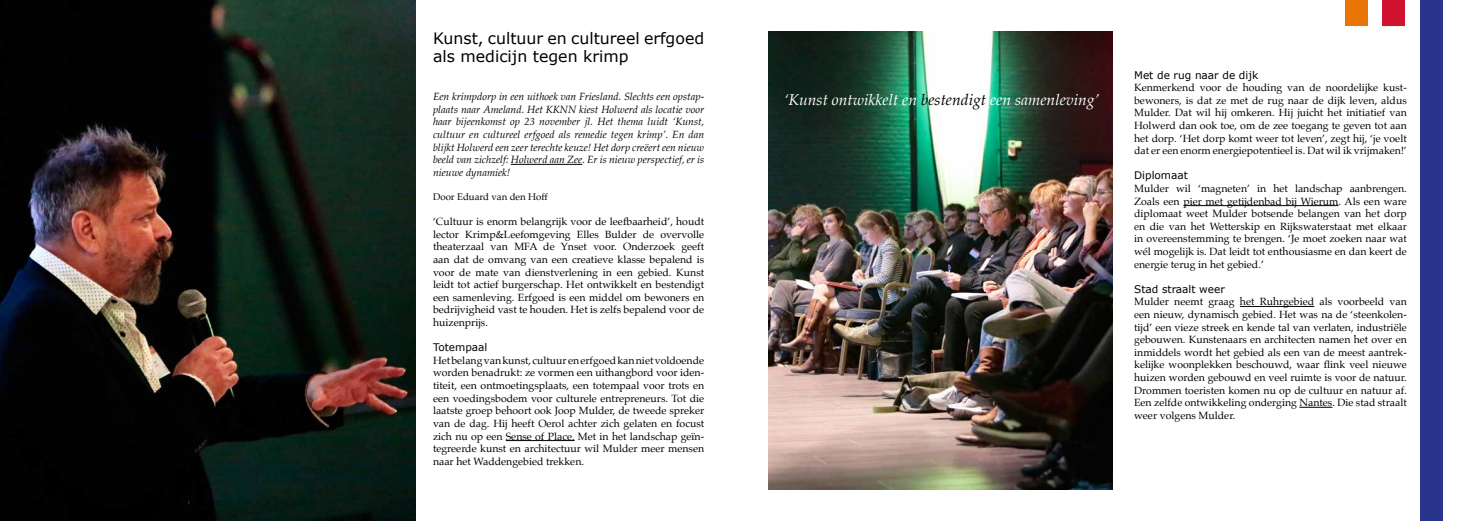
<style>
.page{position:relative;width:1474px;height:521px;background:#fff}
.page>*{position:absolute;margin:0;border:0;box-sizing:border-box;transform-origin:0 0}
.t1{font:15.75px/18.9px "Verdana";color:#000}
.t2{font:italic 15.75px "Palatino";color:#fff}
.t3{font:10.5px/12.6px "Palatino";color:#000;text-align:justify}
.t4{font:italic 10.5px/12.6px "Palatino";color:#000;text-align:justify}
.t5{font:10.5px "Verdana";color:#000}
.t6{font:9.62px "Palatino";color:#000}
.s1{color:#000}
</style>
<div class="page">
<div style="left:1419px;top:0;width:23px;height:521px;background:#28348b"></div>
<div style="left:1382px;top:0;width:22px;height:521px;background:#cf122d"></div>
<div style="left:1345px;top:0;width:22px;height:521px;background:#ea7405"></div>
<img style="left:0;top:0;width:415px;height:521px">
<hr style="left:511px;top:164px;width:71px;height:1px;background:#000">
<hr style="left:506px;top:440px;width:68px;height:1px;background:#000">
<svg style="left:1183px;top:26px;width:222px;height:495px"></svg>
<img style="left:768px;top:32px;width:344px;height:457px">
<h1 class="t1" style="left:433px;top:29px;width:273px">Kunst, cultuur en cultureel erfgoed als medicijn tegen krimp</h1>
<p class="t4" style="left:433px;top:90px;width:273px">Een krimpdorp in een uithoek van Friesland. Slechts een opstap&shy;plaats naar Ameland. Het KKNN kiest Holwerd als locatie voor haar bijeenkomst op 23 november jl. Het thema luidt ‘Kunst, cultuur en cultureel erfgoed als remedie tegen krimp’. En dan blijkt Holwerd een zeer terechte keuze! Het dorp creëert een nieuw beeld van zichzelf: Holwerd aan Zee. Er is nieuw perspectief, er is nieuwe dynamiek!</p>
<p class="t6" style="left:433px;top:189px;width:116px">Door Eduard van den Hoff</p>
<p class="t3" style="left:433px;top:215px;width:273px">‘Cultuur is enorm belangrijk voor de leefbaarheid’, houdt lector Krimp&amp;Leefomgeving Elles Bulder de overvolle theaterzaal van MFA de Ynset voor. Onderzoek geeft aan dat de omvang van een creatieve klasse bepalend is voor de mate van dienstverlening in een gebied. Kunst leidt tot actief burgerschap. Het ontwikkelt en bestendigt een samenleving. Erfgoed is een middel om bewoners en bedrijvigheid vast te houden. Het is zelfs bepalend voor de huizenprijs.</p>
<p class="t5" style="left:433px;top:341px;width:56px">Totempaal</p>
<p class="t3" style="left:433px;top:354px;width:273px">Het belang van kunst, cultuur en erfgoed kan niet voldoende worden benadrukt: ze vormen een uithangbord voor iden&shy;titeit, een ontmoetingsplaats, een totempaal voor trots en een voedingsbodem voor culturele entrepreneurs. Tot die laatste groep behoort ook Joop Mulder, de tweede spreker van de dag. Hij heeft Oerol achter zich gelaten en focust zich nu op een Sense of Place. Met in het landschap geïn&shy;tegreerde kunst en architectuur wil Mulder meer mensen naar het Waddengebied trekken.</p>
<h1 class="t2" style="left:784px;top:86px;width:316px">‘Kunst ontwikkelt en <span class="s1">bestendigt</span> een samenleving’</h1>
<p class="t5" style="left:1134px;top:68px;width:125px">Met de rug naar de dijk</p>
<p class="t3" style="left:1134px;top:81px;width:274px">Kenmerkend voor de houding van de noordelijke kust&shy;bewoners, is dat ze met de rug naar de dijk leven, aldus Mulder. Dat wil hij omkeren. Hij juicht het initiatief van Holwerd dan ook toe, om de zee toegang te geven tot aan het dorp. ‘Het dorp komt weer tot leven’, zegt hij, ‘je voelt dat er een enorm energiepotentieel is. Dat wil ik vrijmaken!’</p>
<p class="t5" style="left:1134px;top:169px;width:55px">Diplomaat</p>
<p class="t3" style="left:1134px;top:182px;width:274px">Mulder wil ‘magneten’ in het landschap aanbrengen.<br>Zoals een pier met getijdenbad bij Wierum. Als een ware diplomaat weet Mulder botsende belangen van het dorp en die van het Wetterskip en Rijkswaterstaat met elkaar in overeenstemming te brengen. ‘Je moet zoeken naar wat wél mogelijk is. Dat leidt tot enthousiasme en dan keert de energie terug in het gebied.’</p>
<p class="t5" style="left:1134px;top:282px;width:92px">Stad straalt weer</p>
<p class="t3" style="left:1134px;top:295px;width:274px">Mulder neemt graag het Ruhrgebied als voorbeeld van een nieuw, dynamisch gebied. Het was na de ‘steenkolen&shy;tijd’ een vieze streek en kende tal van verlaten, industriële gebouwen. Kunstenaars en architecten namen het over en inmiddels wordt het gebied als een van de meest aantrek&shy;kelijke woonplekken beschouwd, waar flink veel nieuwe huizen worden gebouwd en veel ruimte is voor de natuur.<br>Drommen toeristen komen nu op de cultuur en natuur af.<br>Een zelfde ontwikkeling onderging Nantes. Die stad straalt weer volgens Mulder.</p>
</div>
